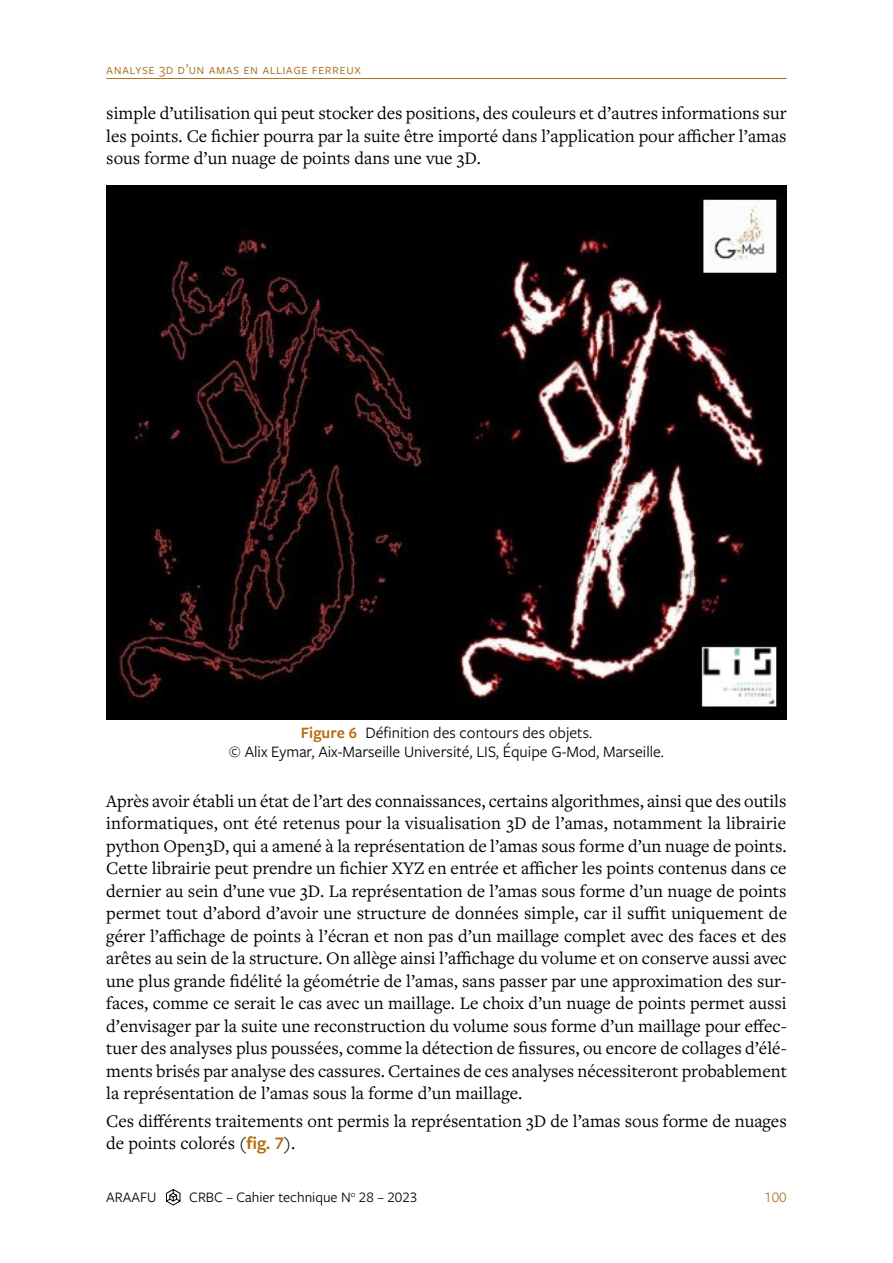
<style>
.page{position:relative;width:893px;height:1263px;background:#fff}
.page>*{position:absolute;margin:0;border:0;box-sizing:border-box;transform-origin:0 0}
.t1{font:18.3px/22.5px "Freight Text Pro";color:#000;text-align:justify}
.t2{font:16.5px/19.5px "Freight Sans Pro";color:#000;text-align:center}
.t3{font:15px "Freight Sans Pro";letter-spacing:.025em;color:#a97223}
.t4{font:15px "Freight Sans Pro";color:#000}
.s1{font-weight:600;color:#b66b0d}
.s2{font-family:"Freight Sans Pro";font-weight:600;color:#b66b0d}
</style>
<div class="page">
<hr style="left:106px;top:78px;width:681px;height:1px;background:#a97223">
<svg style="left:166px;top:1189px;width:14px;height:16px"></svg>
<img style="left:106px;top:185px;width:681px;height:534px">
<p class="t3" style="left:106px;top:59px;width:256px">analyse 3d d’un amas en alliage ferreux</p>
<p class="t1" style="left:106px;top:101px;width:682px">simple d’utilisation qui peut stocker des positions, des couleurs et d’autres informations sur les points. Ce fichier pourra par la suite être importé dans l’application pour afficher l’amas sous forme d’un nuage de points dans une vue 3D.</p>
<p class="t2" style="left:229px;top:722px;width:437px"><span class="s1">Figure 6</span> Définition des contours des objets.<br>© Alix Eymar, Aix-Marseille Université, LIS, Équipe G-Mod, Marseille.</p>
<p class="t1" style="left:106px;top:789px;width:682px">Après avoir établi un état de l’art des connaissances, certains algorithmes, ainsi que des outils informatiques, ont été retenus pour la visualisation 3D de l’amas, notamment la librairie python Open3D, qui a amené à la représentation de l’amas sous forme d’un nuage de points.<br>Cette librairie peut prendre un fichier XYZ en entrée et afficher les points contenus dans ce dernier au sein d’une vue 3D. La représentation de l’amas sous forme d’un nuage de points permet tout d’abord d’avoir une structure de données simple, car il suffit uniquement de gérer l’affichage de points à l’écran et non pas d’un maillage complet avec des faces et des arêtes au sein de la structure. On allège ainsi l’affichage du volume et on conserve aussi avec une plus grande fidélité la géométrie de l’amas, sans passer par une approximation des sur&shy;faces, comme ce serait le cas avec un maillage. Le choix d’un nuage de points permet aussi d’envisager par la suite une reconstruction du volume sous forme d’un maillage pour effec&shy;tuer des analyses plus poussées, comme la détection de fissures, ou encore de collages d’élé&shy;ments brisés par analyse des cassures. Certaines de ces analyses nécessiteront probablement la représentation de l’amas sous la forme d’un maillage.</p>
<p class="t1" style="left:106px;top:1109px;width:682px">Ces différents traitements ont permis la représentation 3D de l’amas sous forme de nuages de points colorés (<span class="s2">fig. 7</span>).</p>
<p class="t4" style="left:106px;top:1187px;width:52px">ARAAFU</p>
<p class="t4" style="left:189px;top:1187px;width:230px">CRBC – Cahier technique N<sup>o</sup> 28 – 2023</p>
<p class="t3" style="left:764px;top:1187px;width:24px">100</p>
</div>
